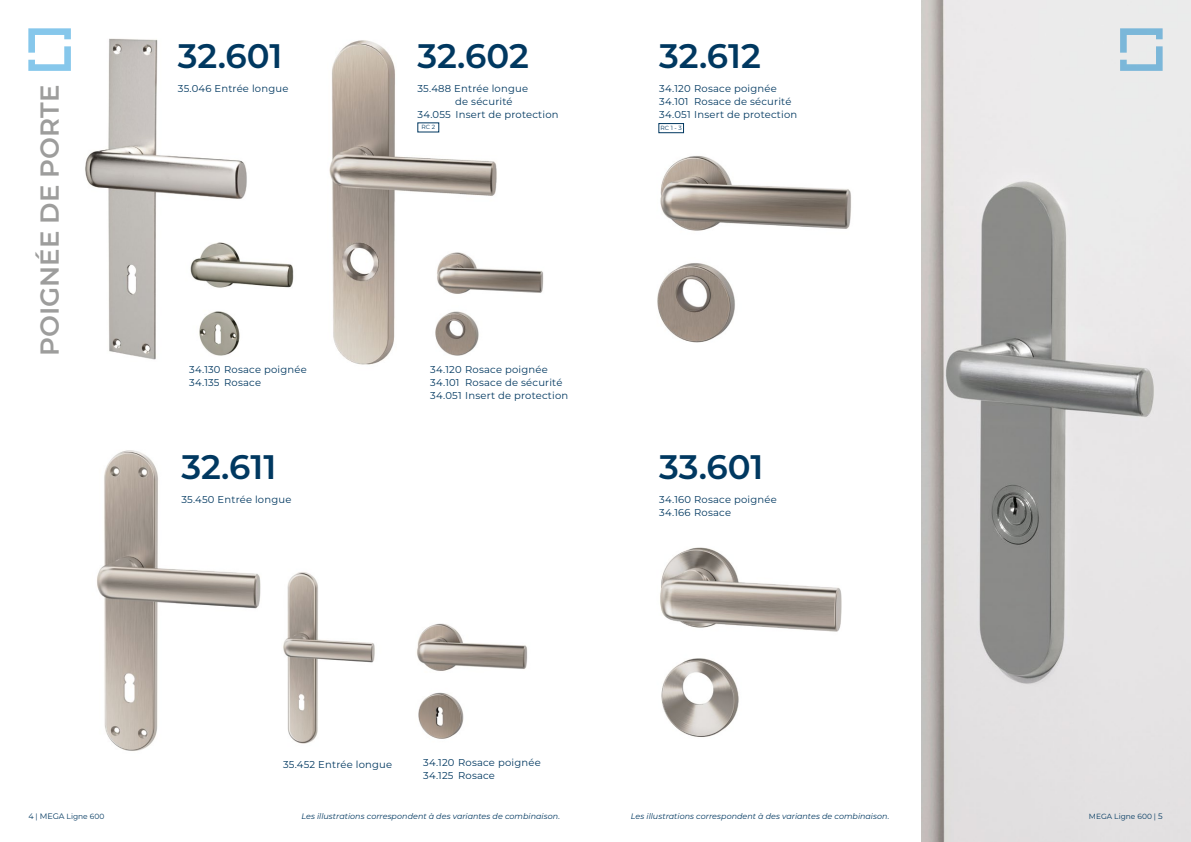
<style>
.page{position:relative;width:1191px;height:842px;background:#fff}
.page>*{position:absolute;margin:0;border:0;box-sizing:border-box;transform-origin:0 0}
.teaser_titel{font:600 34px "Montserrat";letter-spacing:-.005em;color:#003860}
.Abschnitt_links{font:600 26px "Montserrat";color:#9d9d9c}
.Produkt{font:10px/13px "Montserrat";letter-spacing:.02em;color:#003860}
.t1{font:italic 8px "Montserrat";letter-spacing:.005em;color:#003860}
.t2{font:7.5px "Montserrat";color:#003860}
.box{font:6px "Montserrat";color:#003860}
.s1{font-size:8px}
</style>
<div class="page">
<svg style="left:28px;top:28px;width:43px;height:43px"></svg>
<img style="left:921px;top:0;width:270px;height:842px">
<svg style="left:1120px;top:28px;width:42px;height:43px;background:#b7d3e2"></svg>
<img style="left:85px;top:38px;width:162px;height:322px">
<img style="left:660px;top:547px;width:182px;height:190px">
<img style="left:657px;top:133px;width:194px;height:210px">
<img style="left:329px;top:40px;width:168px;height:325px">
<img style="left:97px;top:450px;width:164px;height:301px">
<img style="left:185px;top:303px;width:62px;height:55px">
<img style="left:417px;top:623px;width:111px;height:116px">
<img style="left:283px;top:572px;width:92px;height:172px">
<img style="left:422px;top:236px;width:122px;height:121px">
<img style="left:185px;top:229px;width:109px;height:71px">
<div style="left:658px;top:123px;width:26px;height:10px;border:1px solid #003860"></div>
<p class="Abschnitt_links" style="left:31px;top:356px;width:272px;rotate:-90deg">POIGNÉE DE PORTE</p>
<p class="teaser_titel" style="left:178px;top:32px;width:106px">32.601</p>
<p class="teaser_titel" style="left:417px;top:32px;width:113px">32.602</p>
<p class="teaser_titel" style="left:659px;top:32px;width:103px">32.612</p>
<p class="Produkt" style="left:178px;top:81px;width:112px">35.046 Entrée longue</p>
<p class="Produkt" style="left:455px;top:81px;width:74px;text-indent:-38px">35.488 Entrée longue de sécurité</p>
<p class="Produkt" style="left:417px;top:107px;width:143px">34.055 Insert de protection</p>
<p class="Produkt" style="left:659px;top:81px;width:119px">34.120 Rosace poignée</p>
<p class="Produkt" style="left:659px;top:94px;width:134px">34.101 Rosace de sécurité</p>
<p class="Produkt" style="left:659px;top:107px;width:139px">34.051 Insert de protection</p>
<p class="box" style="left:421px;top:123px;width:15px">RC 2</p>
<p class="box" style="left:660px;top:124px;width:23px">RC 1 - 3</p>
<p class="Produkt" style="left:189px;top:363px;width:119px">34.130 Rosace poignée</p>
<p class="Produkt" style="left:189px;top:376px;width:73px">34.135 Rosace</p>
<p class="Produkt" style="left:430px;top:363px;width:119px">34.120 Rosace poignée</p>
<p class="Produkt" style="left:430px;top:376px;width:134px">34.101 Rosace de sécurité</p>
<p class="Produkt" style="left:430px;top:389px;width:139px">34.051 Insert de protection</p>
<p class="teaser_titel" style="left:181px;top:443px;width:96px">32.611</p>
<p class="teaser_titel" style="left:659px;top:443px;width:106px">33.601</p>
<p class="Produkt" style="left:181px;top:493px;width:111px">35.450 Entrée longue</p>
<p class="Produkt" style="left:659px;top:493px;width:119px">34.160 Rosace poignée</p>
<p class="Produkt" style="left:659px;top:506px;width:73px">34.166 Rosace</p>
<p class="Produkt" style="left:283px;top:758px;width:110px">35.452 Entrée longue</p>
<p class="Produkt" style="left:423px;top:756px;width:119px">34.120 Rosace poignée</p>
<p class="Produkt" style="left:423px;top:769px;width:73px">34.125 Rosace</p>
<p class="t2" style="left:28px;top:811px;width:77px"><span class="s1">4</span> | <span class="s1">MEGA</span> Ligne 600</p>
<p class="t1" style="left:301px;top:811px;width:260px">Les illustrations correspondent à des variantes de combinaison.</p>
<p class="t1" style="left:631px;top:811px;width:260px">Les illustrations correspondent à des variantes de combinaison.</p>
<p class="t2" style="left:1089px;top:811px;width:75px">MEGA Ligne 600 | <span class="s1">5</span></p>
</div>
